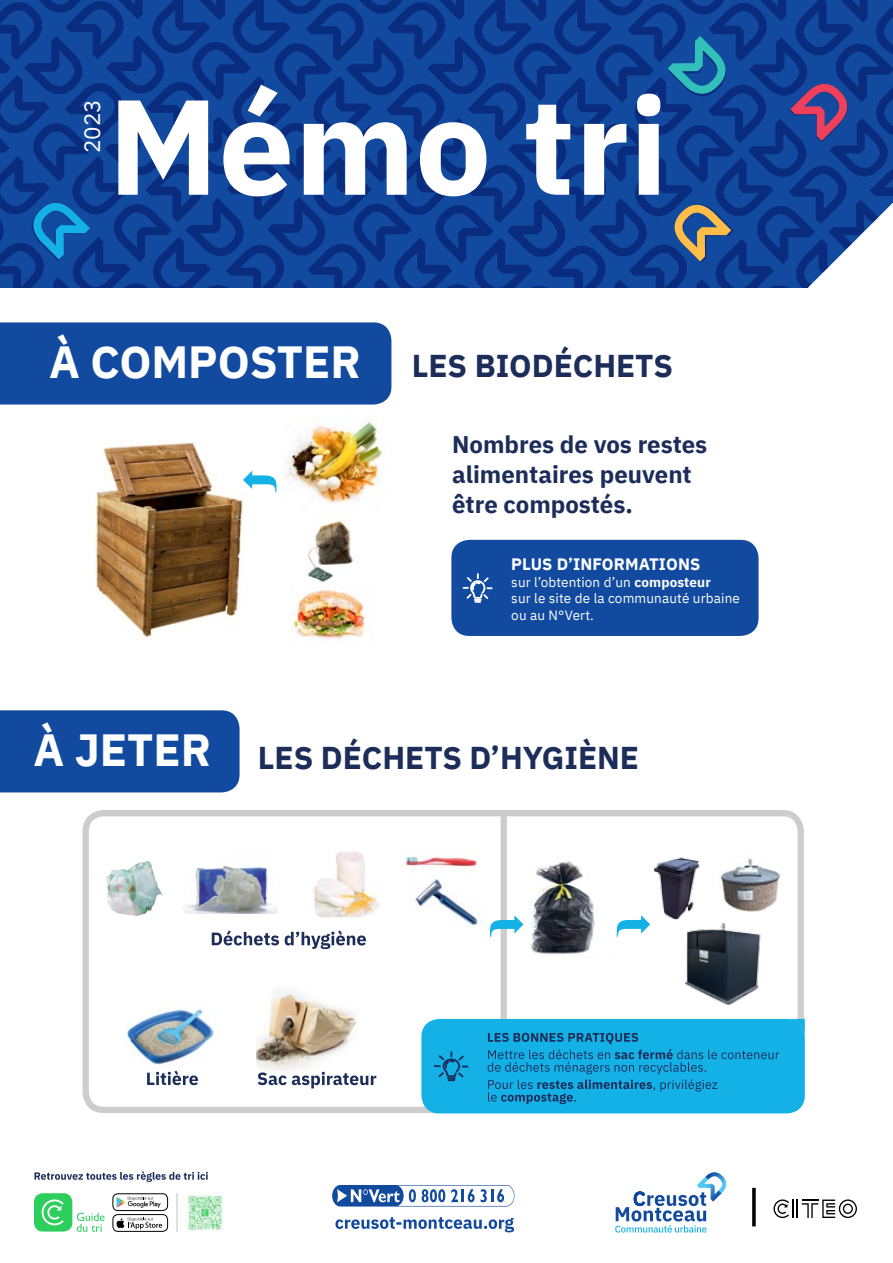
<style>
.page{position:relative;width:893px;height:1263px;background:#fff}
.page>*{position:absolute;margin:0;border:0;box-sizing:border-box;transform-origin:0 0}
.t1{font:700 135px "IBM Plex Sans";color:#fff}
.t2{font:700 45px "IBM Plex Sans";color:#fff}
.t3{font:700 31.5px "IBM Plex Sans";color:#1c2d5a}
.t4{font:700 24px/30px "IBM Plex Sans";color:#1c2d5a}
.t5{font:22.5px "IBM Plex Sans";color:#fff}
.t6{font:700 16.5px "IBM Plex Sans";letter-spacing:.01em;color:#fff}
.t7{font:13.5px/16.5px "IBM Plex Sans";letter-spacing:.01em;color:#fff}
.s1{font-size:45px;color:#fff}
.s2{font-weight:700}
</style>
<div class="page">
<div style="left:0;top:322px;width:391px;height:83px;background:#114a9f"></div>
<svg style="left:773px;top:1199px;width:84px;height:19px"></svg>
<svg style="left:752px;top:1188px;width:4px;height:38px"></svg>
<svg style="left:34px;top:1171px;width:174px;height:11px"></svg>
<div style="left:34px;top:1193px;width:38px;height:38px;background:#2ece5d;border-radius:9px"></div>
<svg style="left:41px;top:1199px;width:23px;height:27px"></svg>
<svg style="left:77px;top:1213px;width:28px;height:19px"></svg>
<svg style="left:116px;top:1217px;width:46px;height:12px"></svg>
<div style="left:113px;top:1214px;width:55px;height:18px;border:1px solid #000;border-radius:5px"></div>
<div style="left:113px;top:1193px;width:55px;height:18px;border:1px solid #000;border-radius:5px"></div>
<svg style="left:116px;top:1196px;width:45px;height:12px"></svg>
<hr style="left:177px;top:1193px;width:1px;height:39px;background:#bcbec0">
<img style="left:186px;top:1195px;width:37px;height:37px">
<svg style="left:335px;top:1217px;width:179px;height:15px"></svg>
<svg style="left:615px;top:1172px;width:112px;height:60px"></svg>
<svg style="left:332px;top:1185px;width:182px;height:21px"></svg>
<div style="left:0;top:710px;width:240px;height:82px;background:#114a9f"></div>
<div style="left:451px;top:540px;width:307px;height:96px;background:#114a9f;border-radius:18px"></div>
<svg style="left:462px;top:573px;width:31px;height:30px"></svg>
<img style="left:95px;top:442px;width:148px;height:195px">
<div style="left:83px;top:810px;width:721px;height:303px;border:6px solid #ceccce;border-radius:18px"></div>
<svg style="left:212px;top:930px;width:154px;height:19px"></svg>
<img style="left:127px;top:861px;width:22px;height:9px">
<img style="left:183px;top:865px;width:95px;height:49px">
<img style="left:313px;top:851px;width:66px;height:66px">
<div style="left:421px;top:1019px;width:384px;height:94px;background:#14b1e7;border-radius:18px"></div>
<svg style="left:488px;top:1033px;width:291px;height:71px"></svg>
<svg style="left:434px;top:1051px;width:35px;height:31px"></svg>
<img style="left:127px;top:1009px;width:87px;height:56px">
<img style="left:404px;top:855px;width:73px;height:12px">
<img style="left:415px;top:876px;width:63px;height:50px">
<img style="left:256px;top:990px;width:101px;height:81px">
<img style="left:523px;top:861px;width:94px;height:97px">
<img style="left:674px;top:919px;width:87px;height:86px">
<svg style="left:147px;top:1070px;width:51px;height:15px"></svg>
<svg style="left:258px;top:1072px;width:118px;height:16px"></svg>
<img style="left:720px;top:858px;width:60px;height:54px">
<svg style="left:789px;top:1019px;width:16px;height:18px"></svg>
<div style="left:501px;top:810px;width:6px;height:209px;background:#ceccce"></div>
<svg style="left:490px;top:915px;width:33px;height:22px"></svg>
<svg style="left:617px;top:915px;width:33px;height:22px"></svg>
<img style="left:286px;top:421px;width:98px;height:82px">
<img style="left:307px;top:520px;width:46px;height:63px">
<img style="left:292px;top:589px;width:75px;height:50px">
<svg style="left:243px;top:471px;width:33px;height:21px"></svg>
<img style="left:642px;top:857px;width:58px;height:62px">
<img style="left:0;top:0;width:893px;height:288px">
<svg style="left:808px;top:203px;width:85px;height:85px"></svg>
<svg style="left:674px;top:202px;width:57px;height:59px"></svg>
<svg style="left:668px;top:36px;width:58px;height:61px"></svg>
<svg style="left:790px;top:83px;width:60px;height:58px"></svg>
<svg style="left:33px;top:200px;width:57px;height:59px"></svg>
<h3 class="t5" style="left:75px;top:153px;width:55px;rotate:-90deg">2023</h3>
<h1 class="t1" style="left:108px;top:39px;width:561px">Mémo tri</h1>
<h3 class="t3" style="left:49px;top:341px;width:625px"><span class="s1">À COMPOSTER</span> LES BIODÉCHETS</h3>
<h3 class="t4" style="left:452px;top:427px;width:257px">Nombres de vos restes alimentaires peuvent être compostés.</h3>
<h2 class="t2" style="left:33px;top:714px;width:179px">À JETER</h2>
<p class="t6" style="left:511px;top:551px;width:191px">PLUS D’INFORMATIONS</p>
<p class="t7" style="left:511px;top:573px;width:230px">sur l’obtention d’un <span class="s2">composteur<br></span>sur le site de la communauté urbaine ou au N°Vert.</p>
<h3 class="t3" style="left:258px;top:733px;width:383px">LES DÉCHETS D’HYGIÈNE</h3>
</div>
